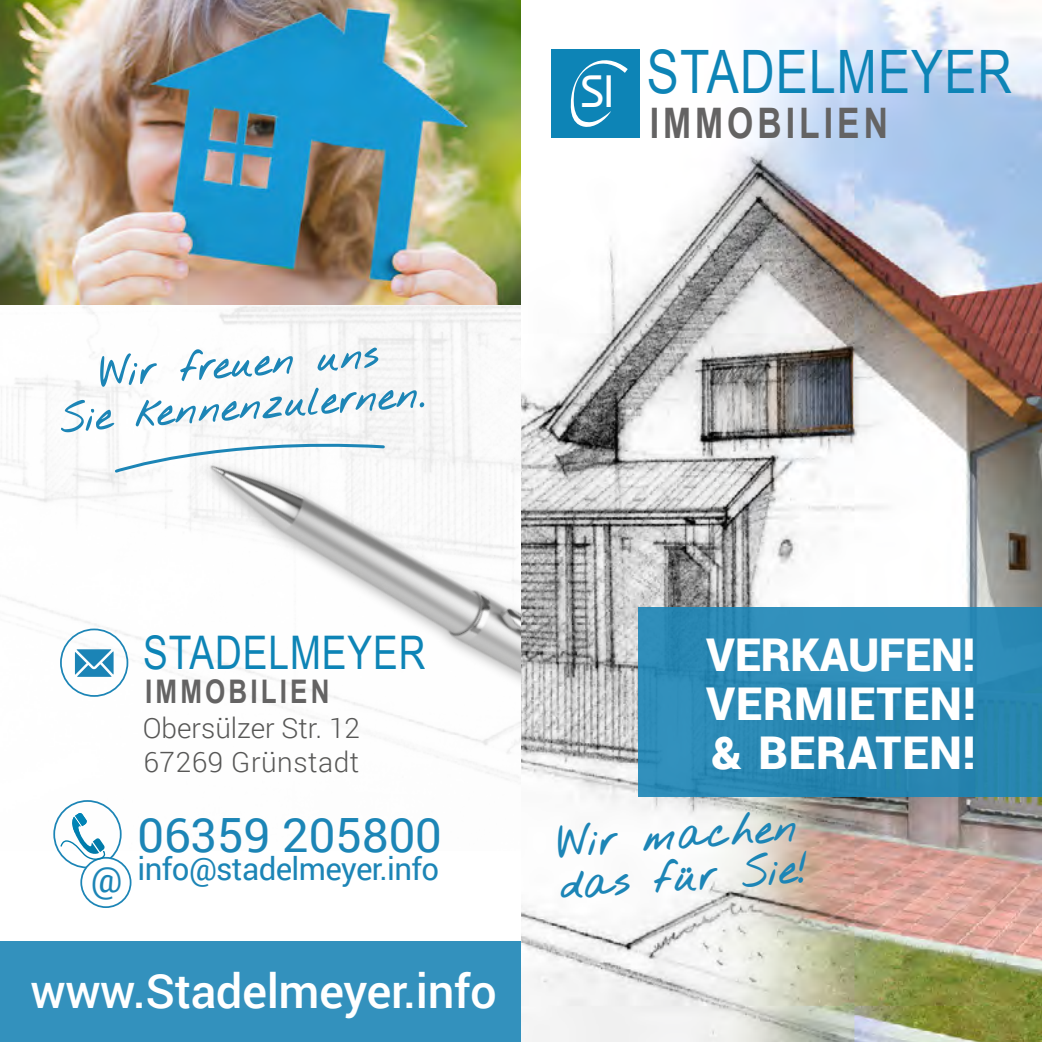
<style>
.page{position:relative;width:1042px;height:1042px;background:#fff}
.page>*{position:absolute;margin:0;border:0;box-sizing:border-box;transform-origin:0 0}
.t1{font:59.85px "Arial";letter-spacing:.025em;color:#0d84b6;scale:.8 1}
.t2{font:500 47.25px "Roboto";letter-spacing:-.01em;color:#fff}
.t3{font:47.25px "Roboto";color:#1c85b6}
.t4{font:46.38px "Arial";letter-spacing:.025em;color:#0d84b6;scale:.8 1}
.t5{font:900 45.15px/49px "Roboto";letter-spacing:.02em;color:#fff;text-align:justify}
.t6{font:700 42px "Arial";letter-spacing:.12em;color:#646363;scale:.8 1}
.t7{font:35.35px "Roboto";color:#1c85b6}
.t8{font:700 35px/42px "Nothing You Could Do";color:#1c85b6}
.t9{font:700 32.55px "Arial";letter-spacing:.12em;color:#646363;scale:.8 1}
.t10{font:31.5px "Roboto";letter-spacing:-.02em;color:#1c85b6}
.t11{font:300 28px/33.6px "Roboto";letter-spacing:.01em;color:#575756}
</style>
<div class="page">
<img style="left:0;top:304px;width:521px;height:547px">
<img style="left:164px;top:432px;width:357px;height:319px">
<img style="left:0;top:0;width:521px;height:304px">
<img style="left:521px;top:0;width:521px;height:1042px">
<div style="left:552px;top:49px;width:88px;height:89px;background:#0d84b6"></div>
<svg style="left:570px;top:60px;width:58px;height:67px"></svg>
<div style="left:638px;top:607px;width:404px;height:190px;background:#2a88b4"></div>
<div style="left:0;top:942px;width:521px;height:100px;background:#3391bd"></div>
<svg style="left:61px;top:347px;width:363px;height:85px"></svg>
<svg style="left:113px;top:438px;width:273px;height:36px"></svg>
<svg style="left:75px;top:649px;width:38px;height:28px"></svg>
<div style="left:60px;top:628px;width:68px;height:69px;border:2px solid #1c85b6;border-radius:50%"></div>
<div style="left:53px;top:800px;width:69px;height:68px;border:2px solid #1c85b6;border-radius:50%"></div>
<div style="left:81px;top:858px;width:50px;height:49px;background:#fff;border-radius:50%"></div>
<div style="left:80px;top:857px;width:51px;height:51px;border:2px solid #1c85b6;border-radius:50%"></div>
<svg style="left:60px;top:813px;width:45px;height:47px"></svg>
<h1 class="t1" style="left:581px;top:33px;width:540px"><sub>SI</sub> STADELMEYER</h1>
<h3 class="t6" style="left:650px;top:95px;width:299px">IMMOBILIEN</h3>
<h3 class="t4" style="left:92px;top:622px;width:418px"><sub>SI</sub> STADELMEYER</h3>
<p class="t9" style="left:145px;top:670px;width:232px">IMMOBILIEN</p>
<p class="t7" style="left:91px;top:854px;width:33px">@</p>
<p class="t11" style="left:143px;top:710px;width:219px">Obersülzer Str. 12<br>67269 Grünstadt</p>
<h2 class="t3" style="left:137px;top:802px;width:306px">06359 205800</h2>
<p class="t10" style="left:137px;top:846px;width:303px">info@stadelmeyer.info</p>
<h2 class="t2" style="left:31px;top:958px;width:468px">www.Stadelmeyer.info</h2>
<h3 class="t5" style="left:706px;top:628px;width:271px">VERKAUFEN!<br>VERMIETEN! &amp; BERATEN!</h3>
<p class="t8" style="left:556px;top:823px;width:250px;rotate:-4deg">Wir machen das für Sie!</p>
</div>
